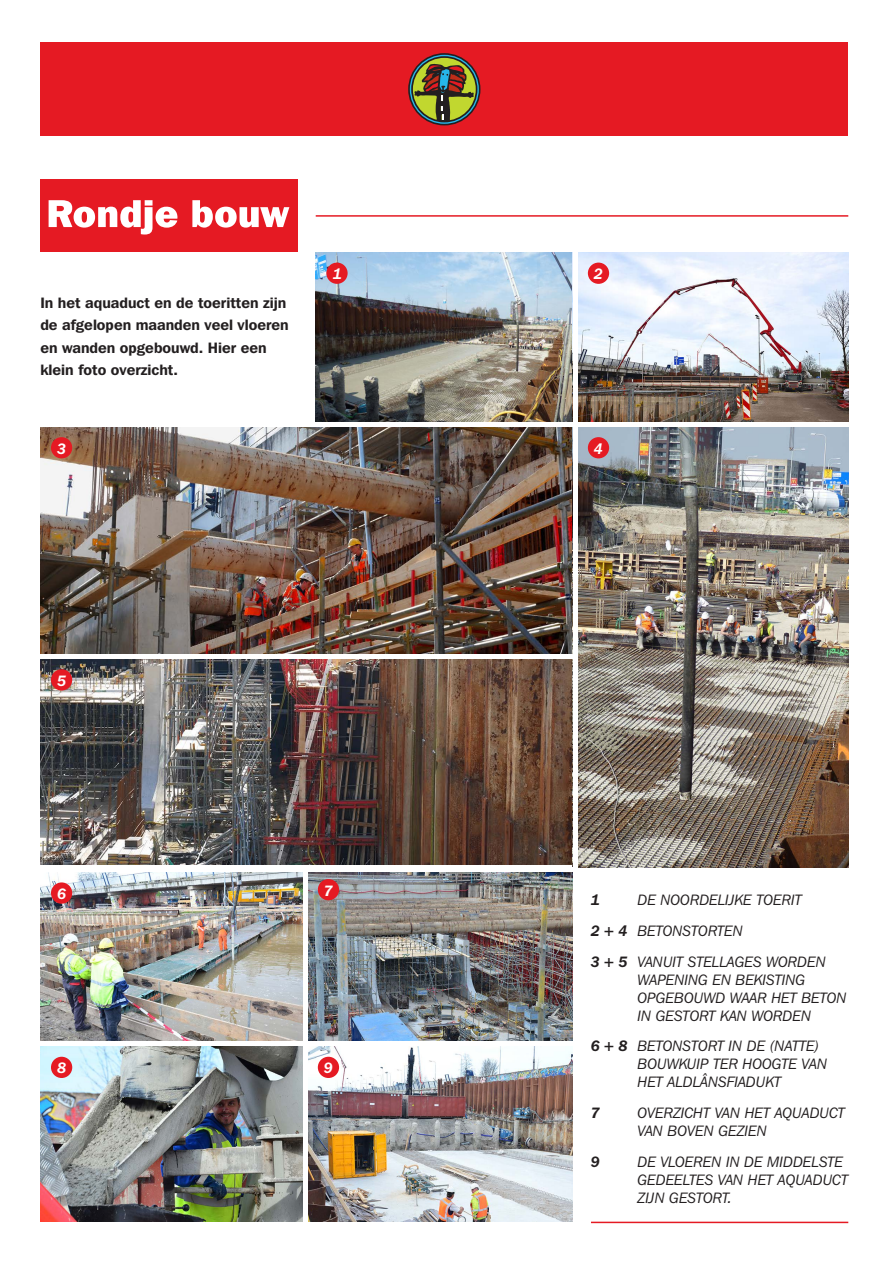
<style>
.page{position:relative;width:893px;height:1263px;background:#fff}
.page>*{position:absolute;margin:0;border:0;box-sizing:border-box;transform-origin:0 0}
.Fotobijschrift{font:italic 15px/18px "Franklin Gothic IT Cby BT";color:#231f20}
.Tussenkop{font:600 15px/22.5px "Franklin Gothic IT Cby BT";color:#231f20}
.Fotobijschrift-2{font:italic 600 15px "Franklin Gothic IT Cby BT";color:#fff}
.Fotobijschrift-3{font:italic 600 15px "Franklin Gothic IT Cby BT";color:#231f20}
.s1{font-weight:600}
</style>
<div class="page">
<div style="left:40px;top:43px;width:808px;height:93px;background:#e51a23"></div>
<svg style="left:408px;top:53px;width:72px;height:72px"></svg>
<div style="left:40px;top:180px;width:258px;height:72px;background:#e51a23"></div>
<svg style="left:49px;top:200px;width:240px;height:35px"></svg>
<img style="left:40px;top:427px;width:533px;height:227px">
<img style="left:40px;top:872px;width:263px;height:169px">
<img style="left:308px;top:872px;width:265px;height:169px">
<img style="left:40px;top:659px;width:533px;height:205px">
<img style="left:316px;top:252px;width:257px;height:170px">
<img style="left:578px;top:252px;width:270px;height:170px">
<img style="left:578px;top:427px;width:270px;height:440px">
<img style="left:308px;top:1046px;width:265px;height:176px">
<img style="left:40px;top:1046px;width:263px;height:176px">
<div style="left:51px;top:437px;width:21px;height:21px;background:#e51a23;border-radius:50%"></div>
<div style="left:51px;top:882px;width:21px;height:22px;background:#e51a23;border-radius:50%"></div>
<div style="left:588px;top:437px;width:21px;height:21px;background:#e51a23;border-radius:50%"></div>
<div style="left:318px;top:879px;width:21px;height:21px;background:#e51a23;border-radius:50%"></div>
<div style="left:51px;top:669px;width:21px;height:21px;background:#e51a23;border-radius:50%"></div>
<div style="left:51px;top:1057px;width:21px;height:21px;background:#e51a23;border-radius:50%"></div>
<div style="left:326px;top:263px;width:22px;height:21px;background:#e51a23;border-radius:50%"></div>
<div style="left:588px;top:263px;width:21px;height:21px;background:#e51a23;border-radius:50%"></div>
<hr style="left:316px;top:215px;width:532px;height:2px;background:#e51a23">
<hr style="left:591px;top:1222px;width:257px;height:1px;background:#e51a23">
<div style="left:318px;top:1057px;width:21px;height:21px;background:#e51a23;border-radius:50%"></div>
<p class="Tussenkop" style="left:40px;top:291px;width:250px">In het aquaduct en de toeritten zijn de afgelopen maanden veel vloeren en wanden opgebouwd. Hier een klein foto overzicht.</p>
<p class="Fotobijschrift-2" style="left:57px;top:439px;width:11px">3</p>
<p class="Fotobijschrift-2" style="left:333px;top:265px;width:11px">1</p>
<p class="Fotobijschrift-2" style="left:594px;top:265px;width:11px">2</p>
<p class="Fotobijschrift-2" style="left:594px;top:439px;width:11px">4</p>
<p class="Fotobijschrift-2" style="left:57px;top:671px;width:11px">5</p>
<p class="Fotobijschrift-2" style="left:57px;top:885px;width:11px">6</p>
<p class="Fotobijschrift-2" style="left:57px;top:1059px;width:11px">8</p>
<p class="Fotobijschrift-2" style="left:324px;top:881px;width:11px">7</p>
<p class="Fotobijschrift-2" style="left:324px;top:1059px;width:11px">9</p>
<p class="Fotobijschrift-3" style="left:591px;top:891px;width:11px">1</p>
<p class="Fotobijschrift" style="left:637px;top:891px;width:166px">DE NOORDELIJKE TOERIT</p>
<p class="Fotobijschrift" style="left:591px;top:921px;width:153px"><span class="s1">2 + 4</span> BETONSTORTEN</p>
<p class="Fotobijschrift" style="left:637px;top:952px;width:210px;text-indent:-46px"><span class="s1">3 + 5</span> VANUIT STELLAGES WORDEN<br>WAPENING EN BEKISTING<br>OPGEBOUWD WAAR HET BETON<br>IN GESTORT KAN WORDEN</p>
<p class="Fotobijschrift" style="left:637px;top:1037px;width:191px;text-indent:-46px"><span class="s1">6 + 8</span> BETONSTORT IN DE (NATTE)<br>BOUWKUIP TER HOOGTE VAN<br>HET ALDLÂNSFIADUKT</p>
<p class="Fotobijschrift-3" style="left:591px;top:1104px;width:11px">7</p>
<p class="Fotobijschrift" style="left:637px;top:1104px;width:209px">OVERZICHT VAN HET AQUADUCT<br>VAN BOVEN GEZIEN</p>
<p class="Fotobijschrift-3" style="left:591px;top:1152px;width:11px">9</p>
<p class="Fotobijschrift" style="left:637px;top:1152px;width:212px">DE VLOEREN IN DE MIDDELSTE<br>GEDEELTES VAN HET AQUADUCT<br>ZIJN GESTORT.</p>
</div>
